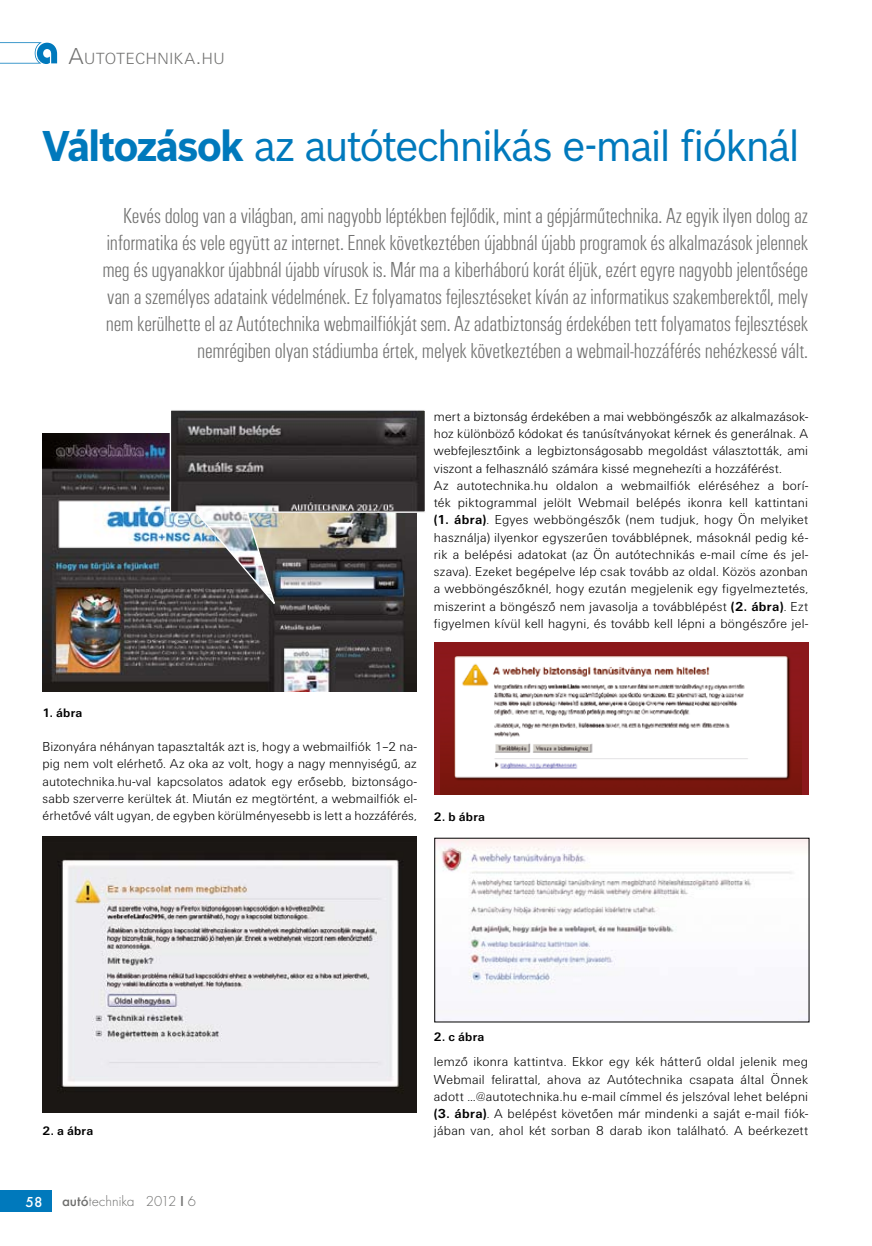
<style>
.page{position:relative;width:872px;height:1246px;background:#fff}
.page>*{position:absolute;margin:0;border:0;box-sizing:border-box;transform-origin:0 0}
.t1{font:42px "Bosch Sans East";letter-spacing:-.055em;color:#0079bc}
.t2{font:22.5px/27px "U001 Con Lig";letter-spacing:-.01em;color:#70706f;text-align:right}
.t3{font:16.8px "U001 Lig";letter-spacing:.04em;color:#70706f}
.t4{font:300 15px "Futura TOT";color:#70706f}
.t5{font:500 15px "Futura TOT";color:#fff}
.t6{font:13.5px/17.2px "U001 Lig";letter-spacing:.015em;color:#000;text-align:justify}
.t7{font:700 12.75px "U001";letter-spacing:.015em;color:#000}
.s1{font-size:24px}
.s2{font-weight:700}
.s3{font-family:"U001";font-weight:700}
.s4{font-weight:500}
</style>
<div class="page">
<div style="left:0;top:1191px;width:51px;height:21px;background:#0079bc"></div>
<svg style="left:0;top:42px;width:57px;height:22px"></svg>
<img style="left:43px;top:434px;width:374px;height:257px">
<svg style="left:169px;top:410px;width:256px;height:199px;background:#5a595a"></svg>
<img style="left:43px;top:836px;width:374px;height:276px">
<div style="left:434px;top:642px;width:374px;height:152px;background:#8b181b"></div>
<img style="left:440px;top:656px;width:361px;height:138px">
<img style="left:436px;top:840px;width:371px;height:180px">
<p class="t3" style="left:68px;top:49px;width:158px"><span class="s1">A</span>UTOTECHNIKA<span class="s1">.</span>HU</p>
<p class="t1" style="left:43px;top:120px;width:759px"><span class="s2">Változások</span> az autótechnikás e-mail fióknál</p>
<p class="t2" style="left:102px;top:202px;width:707px">Kevés dolog van a világban, ami nagyobb léptékben fejlődik, mint a gépjárműtechnika. Az egyik ilyen dolog az informatika és vele együtt az internet. Ennek következtében újabbnál újabb programok és alkalmazások jelennek meg és ugyanakkor újabbnál újabb vírusok is. Már ma a kiberháború korát éljük, ezért egyre nagyobb jelentősége van a személyes adataink védelmének. Ez folyamatos fejlesztéseket kíván az informatikus szakemberektől, mely nem kerülhette el az Autótechnika webmailfiókját sem. Az adatbiztonság érdekében tett folyamatos fejlesztések nemrégiben olyan stádiumba értek, melyek következtében a webmail-hozzáférés nehézkessé vált.</p>
<p class="t6" style="left:434px;top:408px;width:376px;text-align:left">mert a biztonság érdekében a mai webböngészők az alkalmazások&shy;hoz különböző kódokat és tanúsítványokat kérnek és generálnak. A webfejlesztőink a legbiztonságosabb megoldást választották, ami viszont a felhasználó számára kissé megnehezíti a hozzáférést.<br>Az autotechnika.hu oldalon a webmailfiók eléréséhez a borí&shy;ték piktogrammal jelölt Webmail belépés ikonra kell kattintani <span class="s3">(1. ábra)</span>. Egyes webböngészők (nem tudjuk, hogy Ön melyiket használja) ilyenkor egyszerűen továbblépnek, másoknál pedig ké&shy;rik a belépési adatokat (az Ön autótechnikás e-mail címe és jel&shy;szava). Ezeket begépelve lép csak tovább az oldal. Közös azonban a webböngészőknél, hogy ezután megjelenik egy figyelmeztetés, miszerint a böngésző nem javasolja a továbblépést <span class="s3">(2. ábra)</span>. Ezt figyelmen kívül kell hagyni, és tovább kell lépni a böngészőre jel-</p>
<p class="t7" style="left:43px;top:706px;width:41px">1. ábra</p>
<p class="t6" style="left:43px;top:738px;width:376px">Bizonyára néhányan tapasztalták azt is, hogy a webmailfiók 1–2 na&shy;pig nem volt elérhető. Az oka az volt, hogy a nagy mennyiségű, az autotechnika.hu-val kapcsolatos adatok egy erősebb, biztonságo&shy;sabb szerverre kerültek át. Miután ez megtörtént, a webmailfiók el&shy;érhetővé vált ugyan, de egyben körülményesebb is lett a hozzáférés,</p>
<p class="t7" style="left:434px;top:809px;width:53px">2. b ábra</p>
<p class="t7" style="left:43px;top:1124px;width:52px">2. a ábra</p>
<p class="t5" style="left:26px;top:1193px;width:19px">58</p>
<p class="t4" style="left:62px;top:1193px;width:135px"><span class="s4">autó</span>technika 2012 <span class="s4">I</span> 6</p>
<p class="t7" style="left:434px;top:1030px;width:52px">2. c ábra</p>
<p class="t6" style="left:434px;top:1053px;width:376px">lemző ikonra kattintva. Ekkor egy kék hátterű oldal jelenik meg Webmail felirattal, ahova az Autótechnika csapata által Önnek adott …@autotechnika.hu e-mail címmel és jelszóval lehet belépni <span class="s3">(3. ábra)</span>. A belépést követően már mindenki a saját e-mail fiók&shy;jában van, ahol két sorban 8 darab ikon található. A beérkezett</p>
</div>
